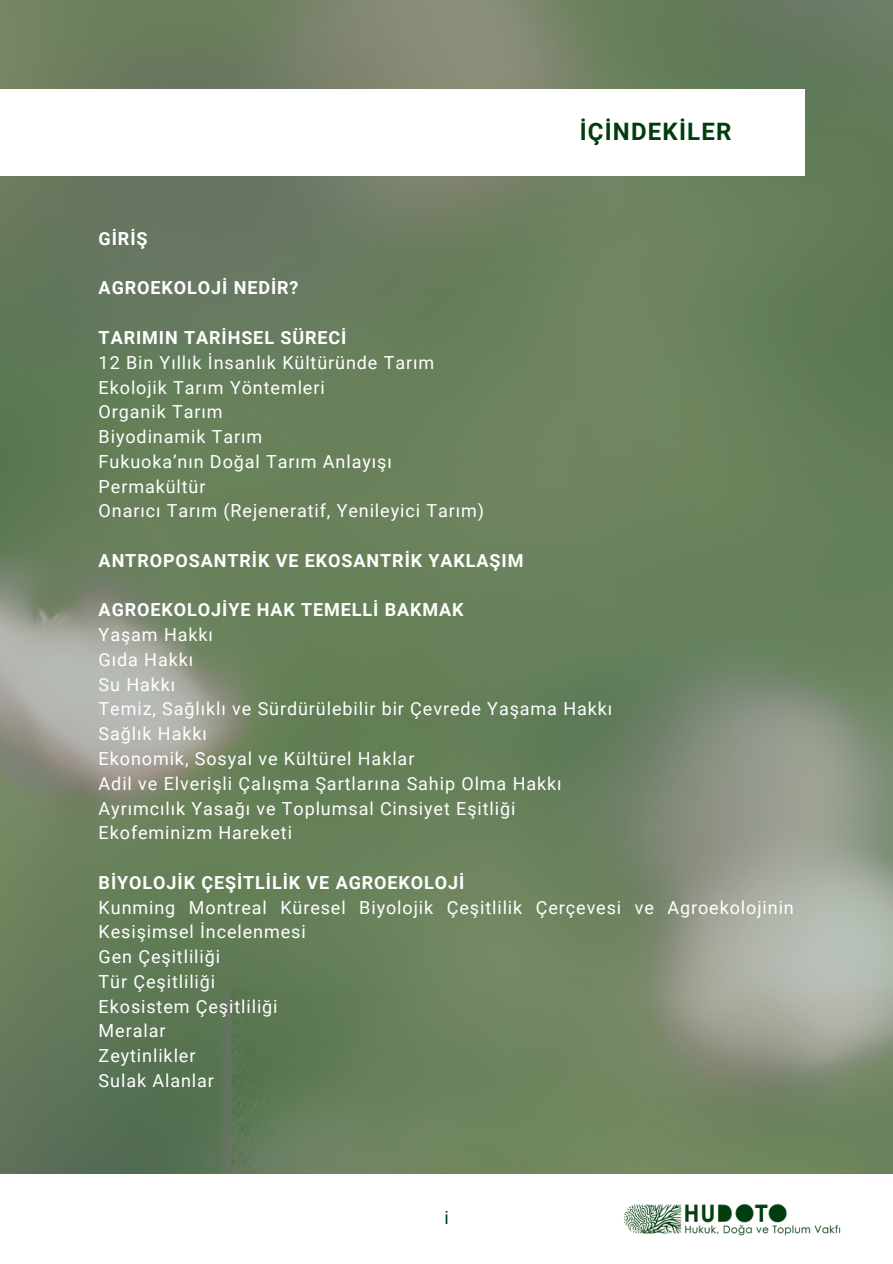
<style>
.page{position:relative;width:893px;height:1264px;background:#fff}
.page>*{position:absolute;margin:0;border:0;box-sizing:border-box;transform-origin:0 0}
.t1{font:700 24px "Roboto";letter-spacing:.05em;color:#003d0e}
.t2{font:18px/24.8px "Roboto";letter-spacing:.05em;color:#fff}
.t3{font:700 18px "Roboto";letter-spacing:.05em;color:#fff}
.t4{font:18px "Roboto";color:#003d0e}
</style>
<div class="page">
<img style="left:0;top:0;width:892px;height:1174px">
<div style="left:0;top:89px;width:804px;height:87px;background:#fff"></div>
<img style="left:623px;top:1203px;width:218px;height:33px">
<h1 class="t1" style="left:579px;top:118px;width:153px">İÇİNDEKİLER</h1>
<p class="t3" style="left:99px;top:228px;width:44px">GİRİŞ</p>
<p class="t3" style="left:99px;top:278px;width:201px">AGROEKOLOJİ NEDİ R?</p>
<p class="t3" style="left:99px;top:327px;width:245px">TARIMIN TARİ HSEL SÜRECİ</p>
<p class="t2" style="left:99px;top:350px;width:387px">12 Bin Yıllık İnsanlık Kültüründe Tarım<br>Ekolojik Tarım Yöntemleri<br>Organik Tarım<br>Biyodinamik Tarım<br>Fukuoka’nın Doğal Tarım Anlayışı<br>Permakü ltü r<br>Onarıcı Tarım (Rejeneratif, Yenileyici Tarım)</p>
<p class="t3" style="left:99px;top:550px;width:426px">ANTROPOSANTRİ K VE EKOSANTRİ K YAKLAŞIM</p>
<p class="t3" style="left:99px;top:599px;width:366px">AGROEKOLOJİYE HAK TEMELLİ BAKMAK</p>
<p class="t2" style="left:99px;top:622px;width:515px">Yaşam Hakkı<br>Gıda Hakkı<br>Su Hakkı<br>Temiz, Sağlıklı ve Sürdürülebilir bir Çevrede Yaşama Hakkı<br>Sağlık Hakkı<br>Ekonomik, Sosyal ve Kü ltürel Haklar<br>Adil ve Elverişli Çalışma Şartlarına Sahip Olma Hakkı<br>Ayrımcılık Yasağ ı ve Toplumsal Cinsiyet Eşitliği<br>Ekofeminizm Hareketi</p>
<p class="t3" style="left:99px;top:872px;width:363px">BİYOLOJİ K ÇEŞİTLİ Lİ K VE AGROEKOLOJİ</p>
<p class="t2" style="left:99px;top:895px;width:696px">Kunming Montreal Küresel Biyolojik Çeşitlilik Çerçevesi ve Agroekolojinin<br>Kesişimsel İncelenmesi<br>Gen Çeşitliliği<br>Tür Çeşitliliği<br>Ekosistem Çeşitliliği<br>Meralar<br>Zeytinlikler<br>Sulak Alanlar</p>
<p class="t4" style="left:444px;top:1207px;width:6px">i</p>
</div>
